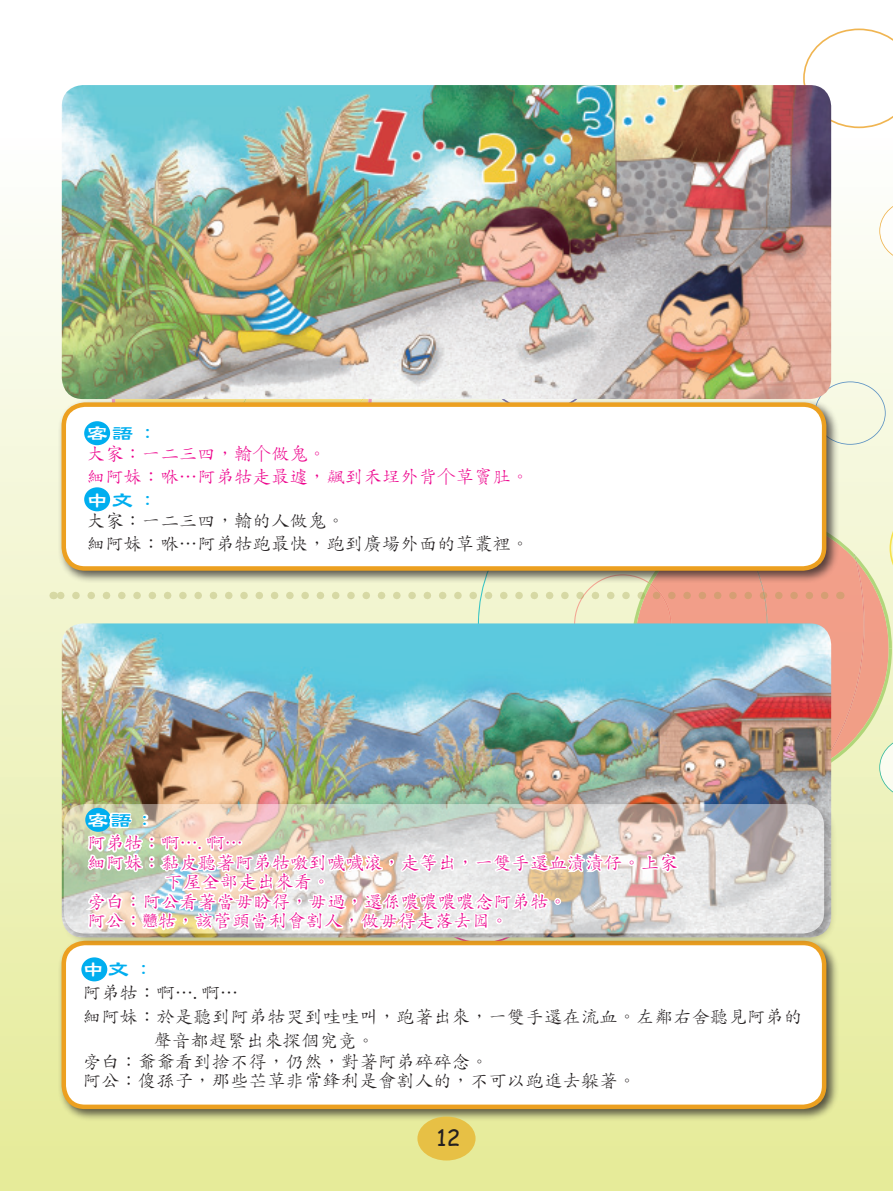
<style>
.page{position:relative;width:893px;height:1191px;background:#fff}
.page>*{position:absolute;margin:0;border:0;box-sizing:border-box;transform-origin:0 0}
.t1{font:22.5px "Comic Sans MS";color:#231f20}
.t2{font:21px "DF Tan Li Std W5";letter-spacing:.2em;color:#fff}
.t3{font:18px/22.5px "DF Kai Shu Std W3";letter-spacing:.025em;color:#231f20}
.t4{font:18px/22.5px "DF Kai Shu Std W3";letter-spacing:.025em;color:#ed028c}
.s1{color:#00aeef}
.s2{font-family:"DF Li Shu Std W3";color:#00aeef}
.s3{font-family:"P Ming Li U"}
.s4{font-family:"P Ming Li U";font-size:15px}
</style>
<div class="page">
<div style="left:0;top:0;width:893px;height:1191px;background:linear-gradient(to bottom,#fff,#e5eb98)"></div>
<div style="left:58px;top:936px;width:781px;height:185px;background:#231f20;opacity:.75"></div>
<div style="left:64px;top:943px;width:760px;height:163px;background:#fff;border-radius:21px"></div>
<div style="left:62px;top:940px;width:764px;height:169px;border:4px solid #eca020;border-radius:21px"></div>
<img style="left:61px;top:27px;width:832px;height:1024px">
<div style="left:81px;top:957px;width:26px;height:24px;background:#00aeef;border-radius:50%"></div>
<div style="left:417px;top:1116px;width:59px;height:44px;background:#e7c045;border-radius:50%"></div>
<p class="t2" style="left:87px;top:421px;width:73px">客<span class="s1">語</span><span class="s2">：</span></p>
<p class="t4" style="left:87px;top:442px;width:444px">大家：一二三四，輸<span class="s3">个</span>做鬼。<br>細阿妹：咻…阿弟牯走最遽，飆到禾埕外背<span class="s3">个</span>草竇肚。</p>
<p class="t2" style="left:87px;top:488px;width:73px">中<span class="s1">文</span><span class="s2">：</span></p>
<p class="t3" style="left:87px;top:509px;width:444px">大家：一二三四，輸的人做鬼。<br>細阿妹：咻…阿弟牯跑最快，跑到廣場外面的草叢裡。</p>
<p class="t2" style="left:88px;top:809px;width:69px">客<span class="s1">語</span><span class="s2">：</span></p>
<p class="t4" style="left:88px;top:831px;width:157px">阿弟牯：啊…. 啊…</p>
<p class="t4" style="left:88px;top:851px;width:591px">細阿妹：黏皮聽著阿弟牯噭到噦噦滾，走等出，一雙手還血漬漬仔。上家</p>
<p class="t4" style="left:165px;top:870px;width:167px">下屋全部走出來看。</p>
<p class="t4" style="left:88px;top:890px;width:481px">旁白：阿公看著當毋盼得，毋過，還係噥噥噥噥念阿弟牯。</p>
<p class="t4" style="left:88px;top:909px;width:422px">阿公：<span class="s4">戆</span>牯，該菅頭當利會割人，做毋得走落去囥。</p>
<p class="t2" style="left:83px;top:958px;width:73px">中<span class="s1">文</span><span class="s2">：</span></p>
<p class="t3" style="left:83px;top:980px;width:157px">阿弟牯：啊…. 啊…</p>
<p class="t3" style="left:83px;top:1004px;width:721px">細阿妹：於是聽到阿弟牯哭到哇哇叫，跑著出來，一雙手還在流血。左鄰右舍聽見阿弟的</p>
<p class="t3" style="left:154px;top:1028px;width:222px">聲音都趕緊出來探個究竟。</p>
<p class="t3" style="left:83px;top:1051px;width:555px;line-height:19.5px">旁白：爺爺看到捨不得，仍然，對著阿弟碎碎念。<br>阿公：傻孫子，那些芒草非常鋒利是會割人的，不可以跑進去躲著。</p>
<p class="t1" style="left:437px;top:1121px;width:25px">12</p>
</div>
